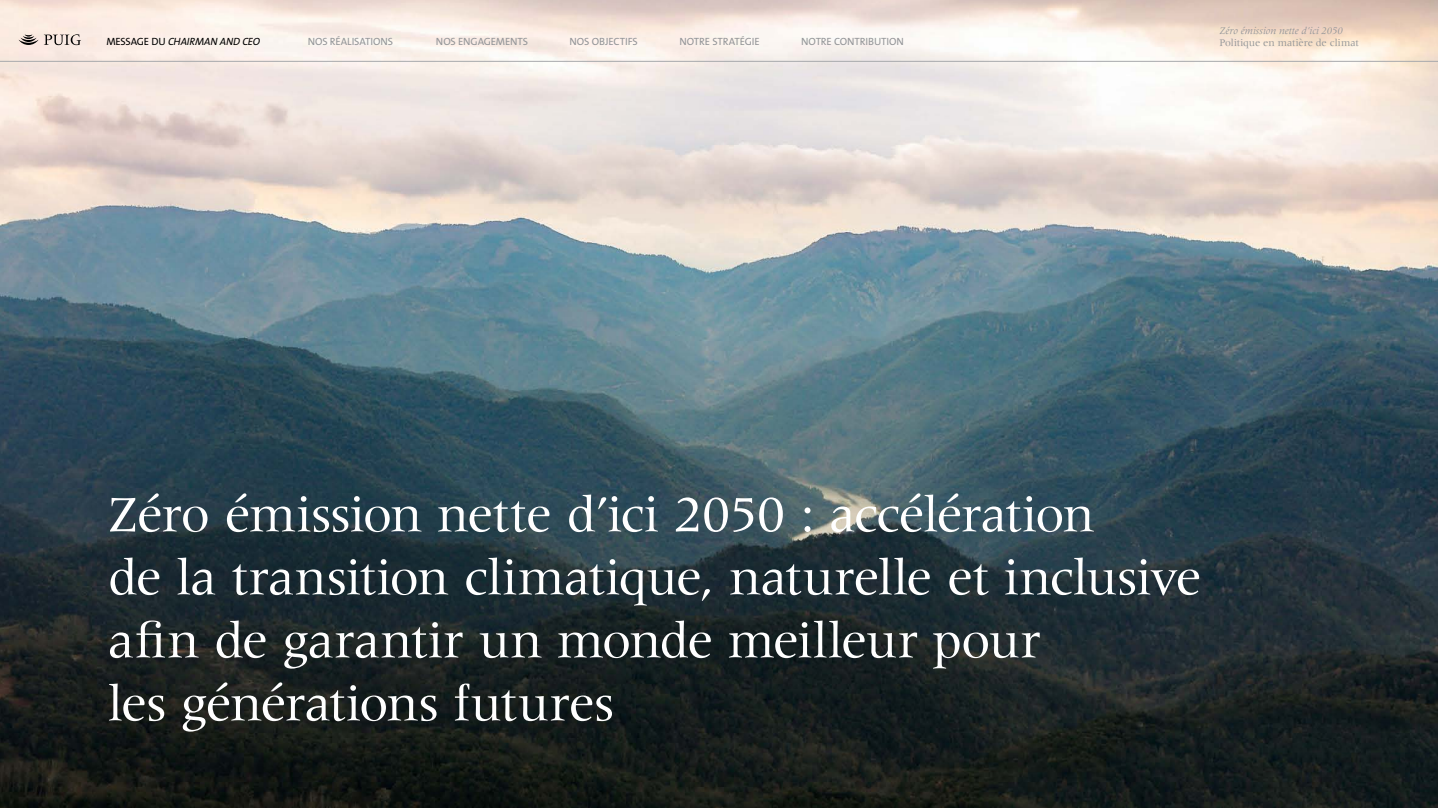
<style>
.page{position:relative;width:1438px;height:808px;background:#fff}
.page>*{position:absolute;margin:0;border:0;box-sizing:border-box;transform-origin:0 0}
.t1{font:52.5px/63px "Meridien LT Std";letter-spacing:-.025em;color:#fff}
.t2{font:10.5px "The Sans B5 Plain";letter-spacing:-.01em;color:#939598}
.t3{font:italic 10.5px/12px "Meridien LT Std";color:#939598}
.t4{font:italic 10.5px "The Sans B5 Plain";letter-spacing:-.02em;color:#000}
.t5{font:10.5px "The Sans B5 Plain";letter-spacing:-.01em;color:#000}
.s1{font-style:normal}
</style>
<div class="page">
<img style="left:0;top:0;width:1437px;height:808px">
<hr style="left:0;top:61px;width:1437px;height:1px;background:#a7a9ac">
<svg style="left:19px;top:34px;width:62px;height:11px"></svg>
<p class="t4" style="left:106px;top:36px;width:155px"><span class="s1">MESSAGE DU</span> CHAIRMAN AND CEO</p>
<p class="t2" style="left:308px;top:36px;width:87px">NOS RÉALISATIONS</p>
<p class="t2" style="left:436px;top:36px;width:94px">NOS ENGAGEMENTS</p>
<p class="t2" style="left:569px;top:36px;width:70px">NOS OBJECTIFS</p>
<p class="t2" style="left:679px;top:36px;width:82px">NOTRE STRATÉGIE</p>
<p class="t2" style="left:801px;top:36px;width:104px">NOTRE CONTRIBUTION</p>
<p class="t3" style="left:1219px;top:25px;width:141px">Zéro émission nette d’ici 2050<br><span class="s1">Politique en matière de climat</span></p>
<p class="t5" style="left:205px;top:36px;width:59px">AN AND CEO</p>
<p class="t1" style="left:108px;top:483px;width:1095px">Zéro émission nette d’ici 2050 : accélération<br>de la transition climatique, naturelle et inclusive afin de garantir un monde meilleur pour<br>les générations futures</p>
</div>
